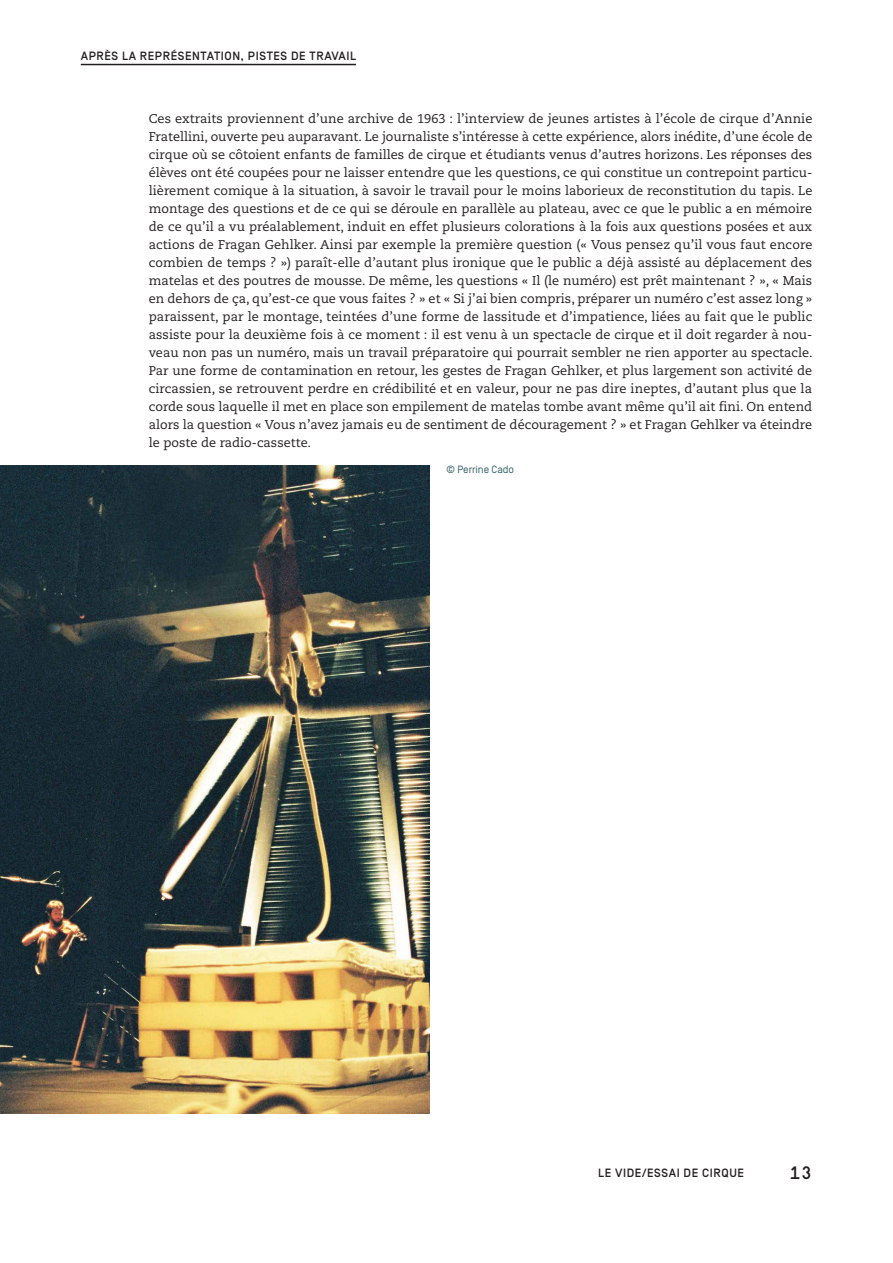
<style>
.page{position:relative;width:893px;height:1263px;background:#fff}
.page>*{position:absolute;margin:0;border:0;box-sizing:border-box;transform-origin:0 0}
.t1{font:500 18px "Simplon BP Mono";color:#231f20}
.t2{font:12.75px/18px "Caecilia LT Std";color:#231f20;text-align:justify}
.t3{font:500 12px "Simplon BP";letter-spacing:.05em;color:#231f20}
.t4{font:10.5px "Simplon BP Regular";color:#315e65}
</style>
<div class="page">
<hr style="left:81px;top:64px;width:275px;height:1px;background:#231f20">
<img style="left:0;top:466px;width:429px;height:647px">
<p class="t3" style="left:81px;top:49px;width:277px">APRÈS LA REPRÉSENTATION, PISTES DE TRAVAIL</p>
<p class="t2" style="left:149px;top:110px;width:665px">Ces extraits proviennent d’une archive de 1963 : l’interview de jeunes artistes à l’école de cirque d’Annie Fratellini, ouverte peu auparavant. Le journaliste s’intéresse à cette expérience, alors inédite, d’une école de cirque où se côtoient enfants de familles de cirque et étudiants venus d’autres horizons. Les réponses des élèves ont été coupées pour ne laisser entendre que les questions, ce qui constitue un contrepoint particu&shy;lièrement comique à la situation, à savoir le travail pour le moins laborieux de reconstitution du tapis. Le montage des questions et de ce qui se déroule en parallèle au plateau, avec ce que le public a en mémoire de ce qu’il a vu préalablement, induit en effet plusieurs colorations à la fois aux questions posées et aux actions de Fragan Gehlker. Ainsi par exemple la première question (« Vous pensez qu’il vous faut encore combien de temps ? ») paraît-elle d’autant plus ironique que le public a déjà assisté au déplacement des matelas et des poutres de mousse. De même, les questions « Il (le numéro) est prêt maintenant ? », « Mais en dehors de ça, qu’est-ce que vous faites ? » et « Si j’ai bien compris, préparer un numéro c’est assez long » paraissent, par le montage, teintées d’une forme de lassitude et d’impatience, liées au fait que le public assiste pour la deuxième fois à ce moment : il est venu à un spectacle de cirque et il doit regarder à nou&shy;veau non pas un numéro, mais un travail préparatoire qui pourrait sembler ne rien apporter au spectacle.<br>Par une forme de contamination en retour, les gestes de Fragan Gehlker, et plus largement son activité de circassien, se retrouvent perdre en crédibilité et en valeur, pour ne pas dire ineptes, d’autant plus que la corde sous laquelle il met en place son empilement de matelas tombe avant même qu’il ait fini. On entend alors la question « Vous n’avez jamais eu de sentiment de découragement ? » et Fragan Gehlker va éteindre le poste de radio-cassette.</p>
<p class="t4" style="left:446px;top:463px;width:69px">© Perrine Cado</p>
<p class="t3" style="left:598px;top:1166px;width:147px">LE VIDE/ESSAI DE CIRQUE</p>
<h1 class="t1" style="left:789px;top:1161px;width:24px">13</h1>
</div>
